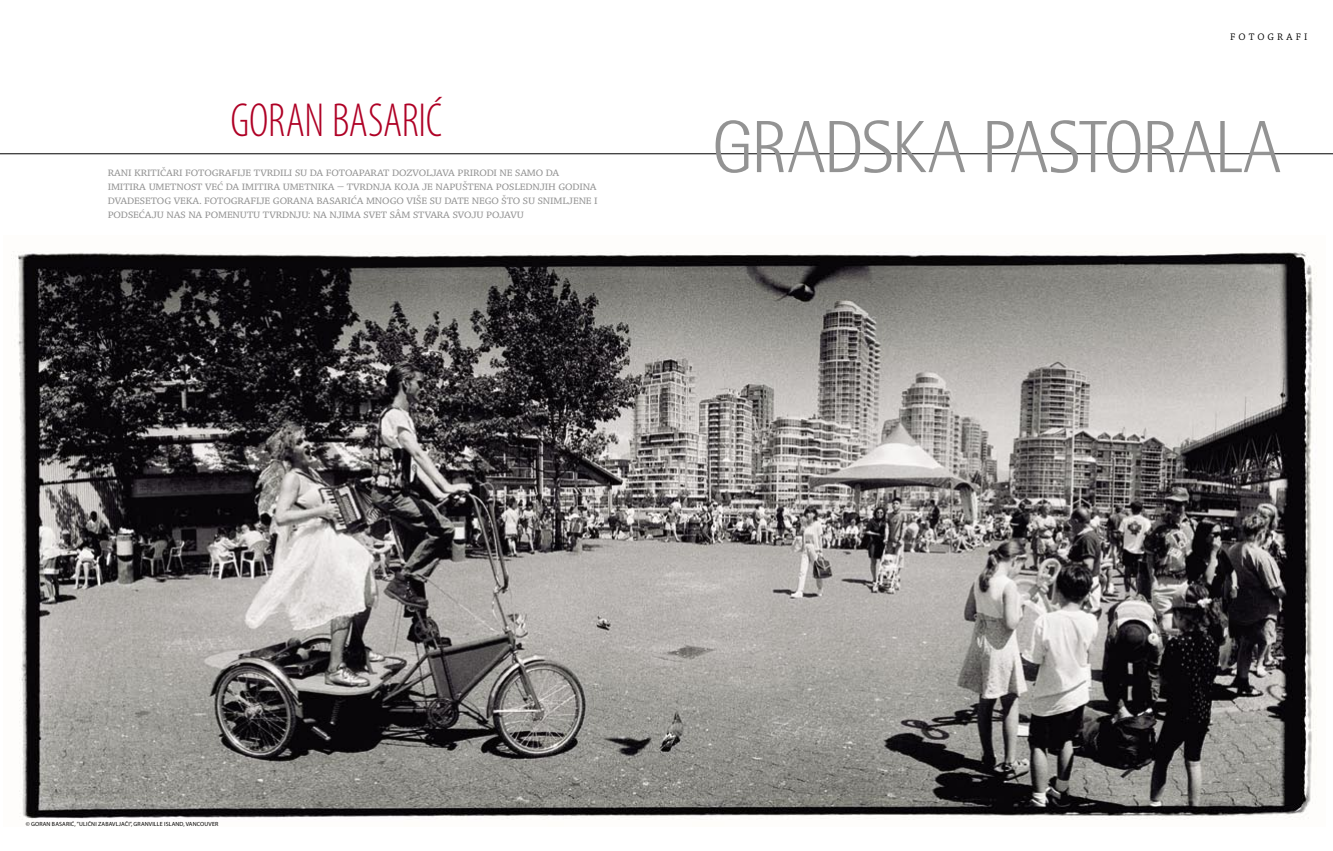
<style>
.page{position:relative;width:1333px;height:851px;background:#fff}
.page>*{position:absolute;margin:0;border:0;box-sizing:border-box;transform-origin:0 0}
.NASLOV{font:300 74px "App Rotis Semi Sans";letter-spacing:-.025em;color:#939393;scale:.95 1}
.NASLOV-2{font:300 condensed 48px "Myriad Pro";letter-spacing:-.005em;color:#af0025;scale:.95 1}
.PODNASLOV{font:14px/14px "Chaparral Pro Disp";letter-spacing:-.01em;color:#939393}
.t1{font:10px "Chaparral Pro";letter-spacing:.305em;color:#000}
.t2{font:6px "Myriad Pro";letter-spacing:.02em;color:#000}
</style>
<div class="page">
<img style="left:11px;top:251px;width:1306px;height:569px">
<hr style="left:0;top:153px;width:1332px;height:1px;background:#000">
<p class="NASLOV-2" style="left:230px;top:95px;width:224px">GORAN BASARIĆ</p>
<p class="PODNASLOV" style="left:108px;top:166px;width:491px">RANI KRITIČARI FOTOGRAFIJE TVRDILI SU DA FOTOAPARAT DOZVOLJAVA PRIRODI NE SAMO DA IMITIRA UMETNOST VEĆ DA IMITIRA UMETNIKA – TVRDNJA KOJA JE NAPUŠTENA POSLEDNJIH GODINA DVADESETOG VEKA. FOTOGRAFIJE GORANA BASARIĆA MNOGO VIŠE SU DATE NEGO ŠTO SU SNIMLJENE I PODSEĆAJU NAS NA POMENUTU TVRDNJU: NA NJIMA SVET SÂM STVARA SVOJU POJAVU</p>
<p class="t1" style="left:1229px;top:31px;width:79px">FOTOGRAFI</p>
<p class="NASLOV" style="left:712px;top:105px;width:600px">GRADSKA PASTORALA</p>
<p class="t2" style="left:26px;top:821px;width:194px">© GORAN BASARIĆ, ”ULIČNI ZABAVLJAČI”, GRANVILLE ISLAND, VANCOUVER</p>
</div>
